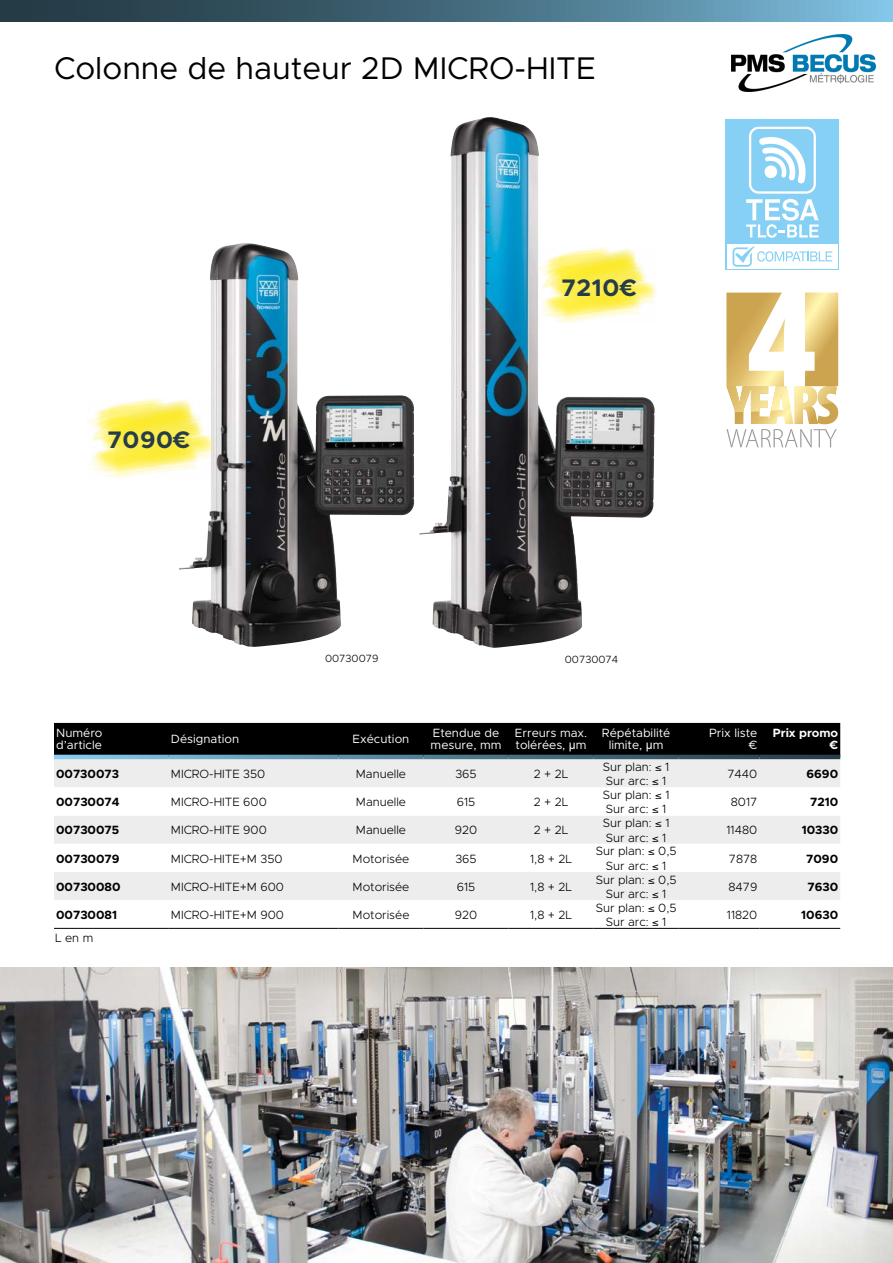
<style>
.page{position:relative;width:893px;height:1263px;background:#fff}
.page>*{position:absolute;margin:0;border:0;box-sizing:border-box;transform-origin:0 0}
.t1{font:31.5px "Metropolis";color:#000}
.t2{font:700 24px "Metropolis";letter-spacing:.025em;color:#263d47}
.t3{font:300 12px/14.4px "Metropolis";color:#000}
.t4{font:12px/12px "Metropolis";color:#fff}
.t5{font:700 12px "Metropolis";color:#000}
.t6{font:700 12px/12px "Metropolis";color:#fff;text-align:right}
.t7{font:300 10.5px "Metropolis";color:#000}
.s1{font-family:"Arial"}
</style>
<div class="page">
<img style="left:179px;top:243px;width:235px;height:404px">
<div style="left:726px;top:120px;width:113px;height:150px;background:#86d0f5"></div>
<svg style="left:746px;top:127px;width:73px;height:111px"></svg>
<div style="left:727px;top:244px;width:110px;height:25px;background:#fff"></div>
<svg style="left:733px;top:246px;width:99px;height:21px"></svg>
<img style="left:419px;top:117px;width:236px;height:531px">
<img style="left:0;top:967px;width:893px;height:296px">
<svg style="left:0;top:0;width:893px;height:21px;background:#487084"></svg>
<svg style="left:726px;top:293px;width:112px;height:154px"></svg>
<img style="left:86px;top:398px;width:128px;height:80px">
<img style="left:537px;top:248px;width:119px;height:74px">
<div style="left:54px;top:723px;width:786px;height:32px;background:#000"></div>
<div style="left:54px;top:759px;width:786px;height:28px;background:#ededed"></div>
<svg style="left:54px;top:816px;width:786px;height:112px;fill:#ededed"></svg>
<svg style="left:54px;top:755px;width:115px;height:4px"></svg>
<svg style="left:169px;top:755px;width:169px;height:4px"></svg>
<hr style="left:338px;top:755px;width:85px;height:4px;background:#57889f">
<hr style="left:423px;top:755px;width:86px;height:4px;background:#4c788c">
<hr style="left:509px;top:755px;width:85px;height:4px;background:#42697a">
<hr style="left:594px;top:755px;width:85px;height:4px;background:#395a6a">
<hr style="left:679px;top:755px;width:80px;height:4px;background:#314d5b">
<hr style="left:759px;top:755px;width:81px;height:4px;background:#29424d">
<hr style="left:54px;top:928px;width:115px;height:1px;background:#000">
<hr style="left:169px;top:928px;width:169px;height:1px;background:#000">
<hr style="left:338px;top:928px;width:85px;height:1px;background:#000">
<hr style="left:423px;top:928px;width:86px;height:1px;background:#000">
<hr style="left:509px;top:928px;width:85px;height:1px;background:#000">
<hr style="left:594px;top:928px;width:85px;height:1px;background:#000">
<hr style="left:679px;top:928px;width:80px;height:1px;background:#000">
<hr style="left:759px;top:928px;width:81px;height:1px;background:#000">
<img style="left:732px;top:35px;width:144px;height:56px">
<h1 class="t1" style="left:54px;top:49px;width:543px">Colonne de hauteur 2D MICRO-HITE</h1>
<h2 class="t2" style="left:107px;top:424px;width:84px">7090€</h2>
<h2 class="t2" style="left:562px;top:273px;width:77px">7210€</h2>
<p class="t7" style="left:325px;top:652px;width:55px">00730079</p>
<p class="t7" style="left:565px;top:653px;width:55px">00730074</p>
<p class="t4" style="left:56px;top:726px;width:48px">Numéro d’article</p>
<p class="t4" style="left:171px;top:732px;width:70px">Désignation</p>
<p class="t4" style="left:353px;top:732px;width:58px">Exécution</p>
<p class="t4" style="left:431px;top:726px;width:72px">Etendue de mesure, mm</p>
<p class="t4" style="left:515px;top:726px;width:74px">Erreurs max. tolérées, <span class="s1">µ</span>m</p>
<p class="t4" style="left:602px;top:726px;width:70px;text-align:center">Répétabilité limite, <span class="s1">µ</span>m</p>
<p class="t4" style="left:709px;top:726px;width:50px;text-align:right">Prix liste €</p>
<p class="t6" style="left:773px;top:726px;width:67px">Prix promo €</p>
<p class="t5" style="left:56px;top:766px;width:64px">00730073</p>
<p class="t3" style="left:171px;top:767px;width:96px">MICRO-HITE 350</p>
<p class="t3" style="left:356px;top:767px;width:52px">Manuelle</p>
<p class="t3" style="left:455px;top:767px;width:23px">365</p>
<p class="t3" style="left:534px;top:767px;width:36px">2 + 2L</p>
<p class="t3" style="left:603px;top:759px;width:68px">Sur plan: ≤ 1<br>Sur arc: ≤ 1</p>
<p class="t3" style="left:727px;top:767px;width:31px">7440</p>
<p class="t5" style="left:806px;top:766px;width:33px">6690</p>
<p class="t5" style="left:56px;top:794px;width:65px">00730074</p>
<p class="t3" style="left:171px;top:795px;width:97px">MICRO-HITE 600</p>
<p class="t3" style="left:356px;top:795px;width:52px">Manuelle</p>
<p class="t3" style="left:457px;top:795px;width:20px">615</p>
<p class="t3" style="left:534px;top:795px;width:36px">2 + 2L</p>
<p class="t3" style="left:603px;top:788px;width:68px">Sur plan: ≤ 1<br>Sur arc: ≤ 1</p>
<p class="t3" style="left:731px;top:795px;width:28px">8017</p>
<p class="t5" style="left:810px;top:794px;width:30px">7210</p>
<p class="t5" style="left:56px;top:823px;width:65px">00730075</p>
<p class="t3" style="left:171px;top:823px;width:97px">MICRO-HITE 900</p>
<p class="t3" style="left:356px;top:823px;width:52px">Manuelle</p>
<p class="t3" style="left:455px;top:823px;width:24px">920</p>
<p class="t3" style="left:534px;top:823px;width:36px">2 + 2L</p>
<p class="t3" style="left:603px;top:816px;width:68px">Sur plan: ≤ 1<br>Sur arc: ≤ 1</p>
<p class="t3" style="left:726px;top:823px;width:32px">11480</p>
<p class="t5" style="left:802px;top:823px;width:38px">10330</p>
<p class="t5" style="left:56px;top:851px;width:65px">00730079</p>
<p class="t3" style="left:171px;top:851px;width:113px">MICRO-HITE+M 350</p>
<p class="t3" style="left:353px;top:851px;width:58px">Motorisée</p>
<p class="t3" style="left:455px;top:851px;width:23px">365</p>
<p class="t3" style="left:530px;top:851px;width:44px">1,8 + 2L</p>
<p class="t3" style="left:596px;top:844px;width:82px;text-align:center">Sur plan: ≤ 0,5<br>Sur arc: ≤ 1</p>
<p class="t3" style="left:729px;top:851px;width:30px">7878</p>
<p class="t5" style="left:806px;top:851px;width:33px">7090</p>
<p class="t5" style="left:56px;top:879px;width:66px">00730080</p>
<p class="t3" style="left:171px;top:879px;width:115px">MICRO-HITE+M 600</p>
<p class="t3" style="left:353px;top:879px;width:58px">Motorisée</p>
<p class="t3" style="left:457px;top:879px;width:20px">615</p>
<p class="t3" style="left:530px;top:879px;width:44px">1,8 + 2L</p>
<p class="t3" style="left:596px;top:872px;width:82px;text-align:center">Sur plan: ≤ 0,5<br>Sur arc: ≤ 1</p>
<p class="t3" style="left:728px;top:879px;width:30px">8479</p>
<p class="t5" style="left:807px;top:879px;width:32px">7630</p>
<p class="t5" style="left:56px;top:907px;width:62px">00730081</p>
<p class="t3" style="left:171px;top:908px;width:115px">MICRO-HITE+M 900</p>
<p class="t3" style="left:353px;top:908px;width:58px">Motorisée</p>
<p class="t3" style="left:455px;top:908px;width:24px">920</p>
<p class="t3" style="left:530px;top:908px;width:44px">1,8 + 2L</p>
<p class="t3" style="left:596px;top:900px;width:82px;text-align:center">Sur plan: ≤ 0,5<br>Sur arc: ≤ 1</p>
<p class="t3" style="left:727px;top:908px;width:32px">11820</p>
<p class="t5" style="left:801px;top:907px;width:38px">10630</p>
<p class="t3" style="left:55px;top:930px;width:40px">L en m</p>
</div>
